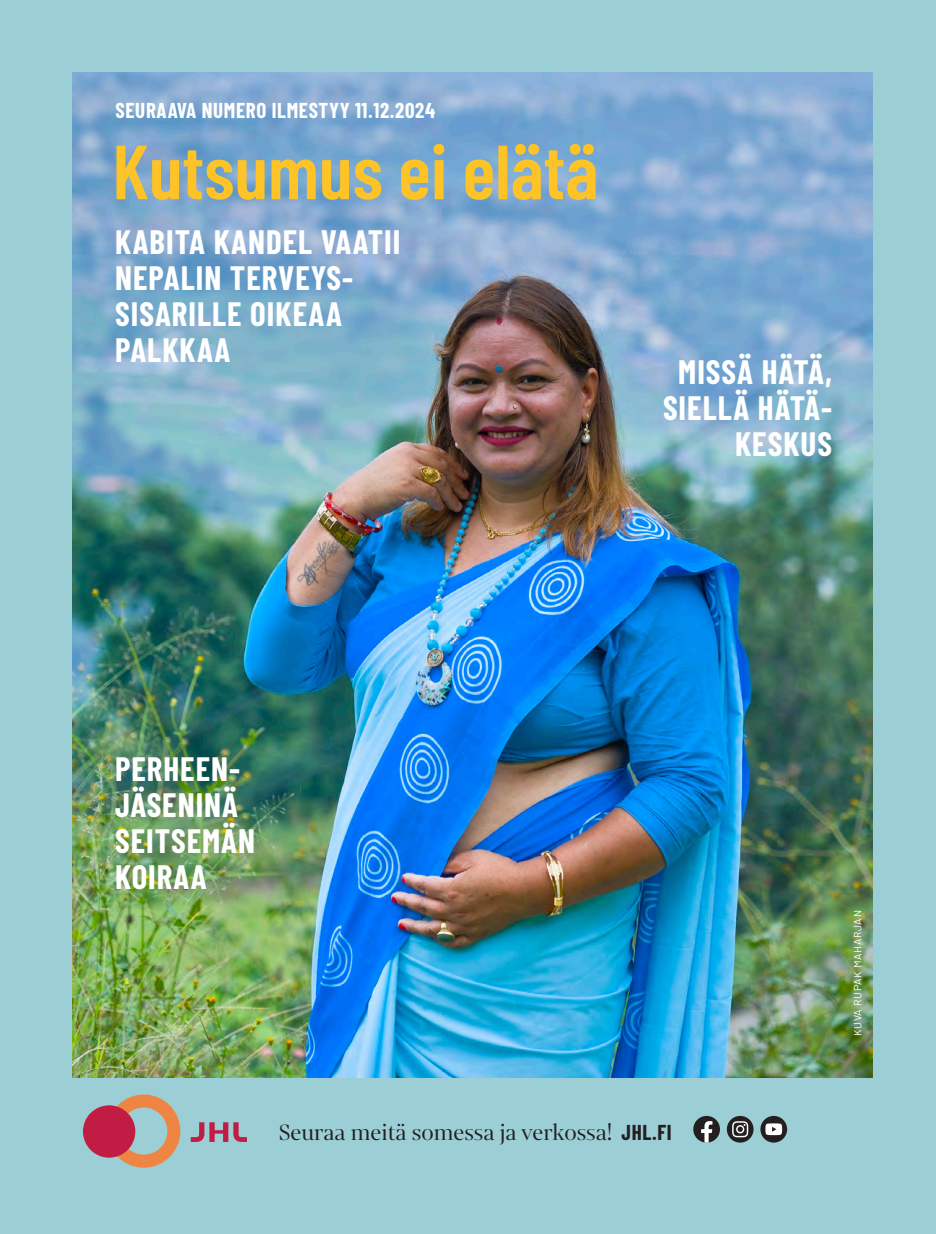
<style>
.page{position:relative;width:936px;height:1234px;background:#fff}
.page>*{position:absolute;margin:0;border:0;box-sizing:border-box;transform-origin:0 0}
.H1_otsikko_iso{font:600 76.5px "Barlow Condensed";color:#fec427}
.H7_otsikko_laatikko{font:700 33px/36px "Barlow Condensed";letter-spacing:.03em;color:#fff}
.P_pieni_nosto{font:24px "Mixta Pro";color:#231f20}
.P_vinjetti_iso{font:700 21px "Barlow Condensed";letter-spacing:.03em;color:#fff}
.P_vinjetti_iso-2{font:700 21px "Barlow Condensed";color:#231f20}
.P_apinalaatikko{font:10.5px "Barlow";letter-spacing:.06em;color:#fff}
</style>
<div class="page">
<div style="left:0;top:0;width:935px;height:1233px;background:#9bced5"></div>
<img style="left:73px;top:72px;width:799px;height:1004px">
<svg style="left:191px;top:1122px;width:56px;height:19px"></svg>
<svg style="left:107px;top:1094px;width:73px;height:73px"></svg>
<div style="left:83px;top:1105px;width:52px;height:52px;background:#c11c44;border-radius:50%"></div>
<svg style="left:726px;top:1115px;width:27px;height:27px"></svg>
<svg style="left:732px;top:1120px;width:16px;height:16px"></svg>
<svg style="left:760px;top:1115px;width:27px;height:27px"></svg>
<svg style="left:765px;top:1123px;width:17px;height:11px"></svg>
<div style="left:693px;top:1115px;width:27px;height:27px;background:#231f20;border-radius:50%"></div>
<svg style="left:701px;top:1121px;width:11px;height:21px"></svg>
<p class="P_vinjetti_iso" style="left:116px;top:95px;width:321px">SEURAAVA NUMERO ILMESTYY 11.12.2024</p>
<p class="H1_otsikko_iso" style="left:112px;top:117px;width:487px">Kutsumus ei elätä</p>
<p class="H7_otsikko_laatikko" style="left:115px;top:222px;width:287px">KABITA KANDEL VAATII<br>NEPALIN TERVEYS-<br>SISARILLE OIKEAA<br>PALKKAA</p>
<p class="H7_otsikko_laatikko" style="left:663px;top:352px;width:170px;text-align:right">MISSÄ HÄTÄ,<br>SIELLÄ HÄTÄ-<br>KESKUS</p>
<p class="H7_otsikko_laatikko" style="left:115px;top:748px;width:141px">PERHEEN-<br>JÄSENINÄ<br>SEITSEMÄN<br>KOIRAA</p>
<p class="P_pieni_nosto" style="left:279px;top:1118px;width:335px">Seuraa meitä somessa ja verkossa!</p>
<p class="P_vinjetti_iso-2" style="left:621px;top:1117px;width:52px">JHL.FI</p>
<p class="P_apinalaatikko" style="left:850px;top:1035px;width:127px;rotate:-90deg">KUVA RUPAK MAHARJAN</p>
</div>
